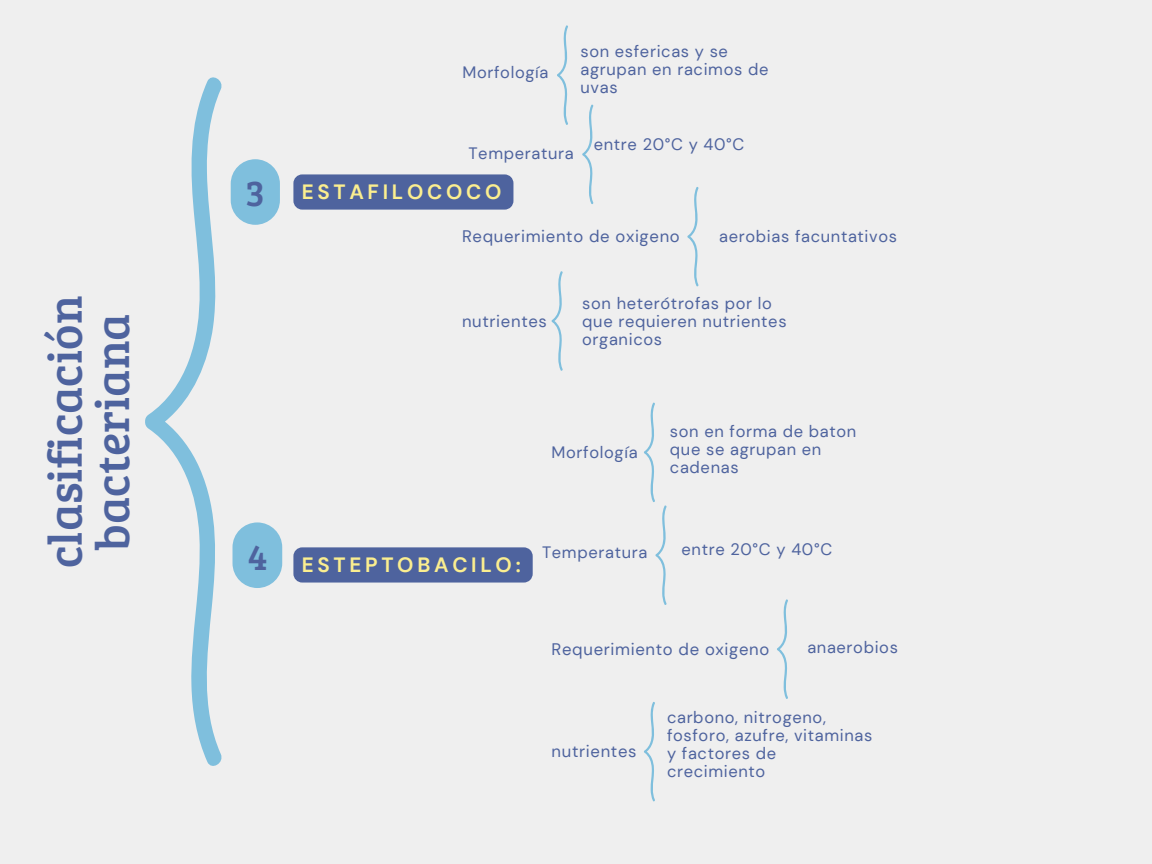
<style>
.page{position:relative;width:1152px;height:864px;background:#efefef}
.page>*{position:absolute;margin:0;border:0;box-sizing:border-box;transform-origin:0 0}
.t1{font:48px/47.2px "Bree Serif";color:#4e639e;text-align:center}
.t2{font:37.2px "Bree Serif";color:#4e639e}
.t3{font:700 20.7px "DM Sans";letter-spacing:.18em;color:#fbee8f}
.t4{font:16.65px "DM Sans";letter-spacing:.04em;color:#4e639e}
.t5{font:16.5px/18px "DM Sans";letter-spacing:.04em;color:#4e639e}
</style>
<div class="page">
<svg style="left:145px;top:77px;width:77px;height:689px"></svg>
<div style="left:231px;top:159px;width:49px;height:66px;background:#7fbfdd;border-radius:25px"></div>
<div style="left:233px;top:522px;width:49px;height:66px;background:#7fbfdd;border-radius:25px"></div>
<div style="left:293px;top:547px;width:240px;height:36px;background:#4e639e"></div>
<div style="left:293px;top:174px;width:220px;height:36px;background:#4e639e"></div>
<svg style="left:557px;top:25px;width:11px;height:100px"></svg>
<svg style="left:582px;top:104px;width:11px;height:100px"></svg>
<svg style="left:687px;top:187px;width:12px;height:100px"></svg>
<svg style="left:552px;top:271px;width:11px;height:100px"></svg>
<svg style="left:644px;top:402px;width:23px;height:203px"></svg>
<svg style="left:777px;top:599px;width:11px;height:100px"></svg>
<svg style="left:644px;top:702px;width:11px;height:100px"></svg>
<h1 class="t1" style="left:39px;top:568px;width:274px;rotate:-90deg">clasificación bacteriana</h1>
<p class="t2" style="left:246px;top:166px;width:21px">3</p>
<p class="t5" style="left:462px;top:63px;width:88px">Morfología</p>
<p class="t5" style="left:580px;top:42px;width:190px">son esfericas y se agrupan en racimos de uvas</p>
<p class="t5" style="left:468px;top:144px;width:107px">Temperatura</p>
<p class="t3" style="left:302px;top:178px;width:201px">ESTAFILOCOCO</p>
<p class="t5" style="left:594px;top:136px;width:152px">entre 20°C y 40°C</p>
<p class="t4" style="left:462px;top:226px;width:219px">Requerimiento de oxigeno</p>
<p class="t5" style="left:719px;top:228px;width:179px">aerobias facuntativos</p>
<p class="t4" style="left:462px;top:310px;width:86px">nutrientes</p>
<p class="t5" style="left:582px;top:294px;width:206px">son heterótrofas por lo que requieren nutrientes organicos</p>
<p class="t5" style="left:552px;top:443px;width:88px">Morfología</p>
<p class="t5" style="left:670px;top:422px;width:188px">son en forma de baton que se agrupan en cadenas</p>
<p class="t2" style="left:247px;top:530px;width:21px">4</p>
<p class="t3" style="left:302px;top:551px;width:221px">ESTEPTOBACILO:</p>
<p class="t5" style="left:542px;top:544px;width:107px">Temperatura</p>
<p class="t5" style="left:682px;top:541px;width:152px">entre 20°C y 40°C</p>
<p class="t4" style="left:552px;top:638px;width:219px">Requerimiento de oxigeno</p>
<p class="t5" style="left:807px;top:638px;width:92px">anaerobios</p>
<h2 class="t4" style="left:552px;top:741px;width:86px">nutrientes</h2>
<p class="t5" style="left:667px;top:709px;width:207px">carbono, nitrogeno, fosforo, azufre, vitaminas y factores de crecimiento</p>
</div>
